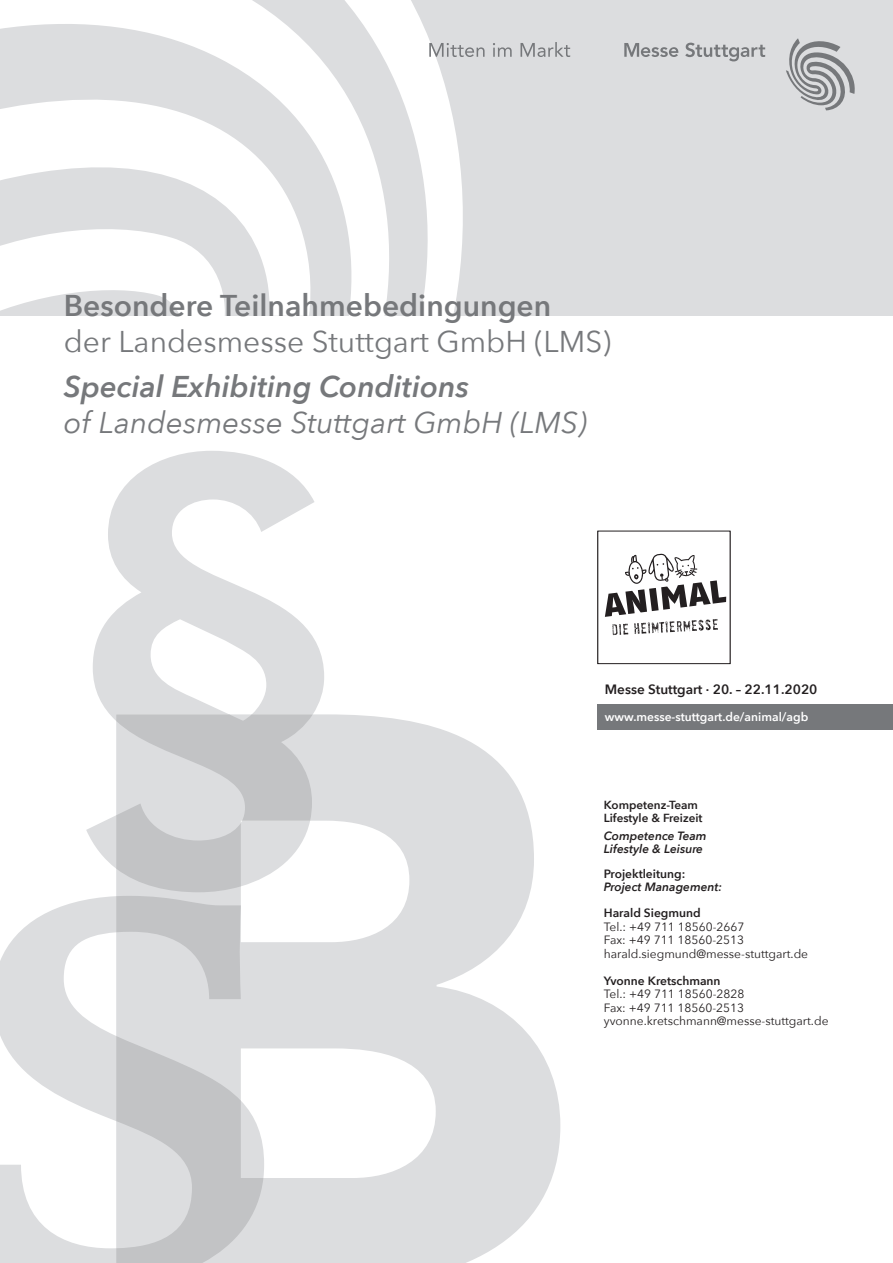
<style>
.page{position:relative;width:893px;height:1263px;background:#fff}
.page>*{position:absolute;margin:0;border:0;box-sizing:border-box;transform-origin:0 0}
.t1{font:30px "Avenir Next";color:#76787b}
.t2{font:italic 30px "Avenir Next";color:#76787b}
.t3{font:600 30px "Avenir Next";color:#76787b}
.t4{font:italic 600 30px "Avenir Next";color:#76787b}
.t5{font:600 13.5px "Avenir Next";color:#231f20}
.t6{font:12px/13.5px "Avenir Next";color:#231f20}
.t7{font:italic 600 12px/12.8px "Avenir Next";color:#231f20}
.t8{font:600 12px "Avenir Next";color:#231f20}
.t9{font:600 12px "Avenir Next";color:#fff}
.t10{font:600 11.7px/12.8px "Avenir Next";color:#231f20}
</style>
<div class="page">
<svg style="left:116px;top:714px;width:444px;height:549px;fill:#dcdddf"></svg>
<svg style="left:86px;top:451px;width:238px;height:435px;fill:#dfe0e2"></svg>
<svg style="left:116px;top:714px;width:197px;height:178px;background:#d0d0d2"></svg>
<svg style="left:0;top:896px;width:264px;height:367px"></svg>
<svg style="left:116px;top:896px;width:147px;height:367px;background:#d1d2d4"></svg>
<div style="left:0;top:0;width:893px;height:316px;background:#dcdddf"></div>
<svg style="left:0;top:0;width:463px;height:316px;fill:#fff"></svg>
<svg style="left:685px;top:43px;width:80px;height:18px"></svg>
<svg style="left:786px;top:38px;width:69px;height:72px"></svg>
<svg style="left:624px;top:43px;width:54px;height:14px"></svg>
<svg style="left:493px;top:43px;width:19px;height:14px"></svg>
<svg style="left:520px;top:42px;width:50px;height:15px"></svg>
<svg style="left:429px;top:43px;width:56px;height:14px"></svg>
<div style="left:597px;top:704px;width:296px;height:26px;background:#76787b"></div>
<svg style="left:604px;top:553px;width:123px;height:83px"></svg>
<div style="left:597px;top:531px;width:133px;height:133px;border:1px solid #231f20"></div>
<h1 class="t3" style="left:64px;top:280px;width:489px">Besondere Teilnahmebedingungen</h1>
<h1 class="t1" style="left:64px;top:316px;width:549px">der Landesmesse Stuttgart GmbH (LMS)</h1>
<h1 class="t4" style="left:64px;top:361px;width:407px">Special Exhibiting Conditions</h1>
<h1 class="t2" style="left:64px;top:397px;width:525px">of Landesmesse Stuttgart GmbH (LMS)</h1>
<p class="t5" style="left:605px;top:678px;width:214px">Messe Stuttgart · 20. – 22.11.2020</p>
<p class="t9" style="left:605px;top:706px;width:205px">www.messe-stuttgart.de/animal/agb</p>
<p class="t10" style="left:604px;top:798px;width:100px">Kompetenz-Team<br>Lifestyle &amp; Freizeit</p>
<p class="t7" style="left:604px;top:829px;width:104px">Competence Team<br>Lifestyle &amp; Leisure</p>
<p class="t8" style="left:604px;top:863px;width:83px">Projektleitung:</p>
<p class="t7" style="left:604px;top:880px;width:120px">Project Management:</p>
<p class="t8" style="left:604px;top:902px;width:98px">Harald Siegmund</p>
<p class="t6" style="left:604px;top:919px;width:206px">Tel.: +49 711 18560-2667<br>Fax: +49 711 18560-2513 harald.siegmund@messe-stuttgart.de</p>
<p class="t8" style="left:604px;top:970px;width:118px">Yvonne Kretschmann</p>
<p class="t6" style="left:604px;top:987px;width:226px">Tel.: +49 711 18560-2828<br>Fax: +49 711 18560-2513 yvonne.kretschmann@messe-stuttgart.de</p>
</div>
